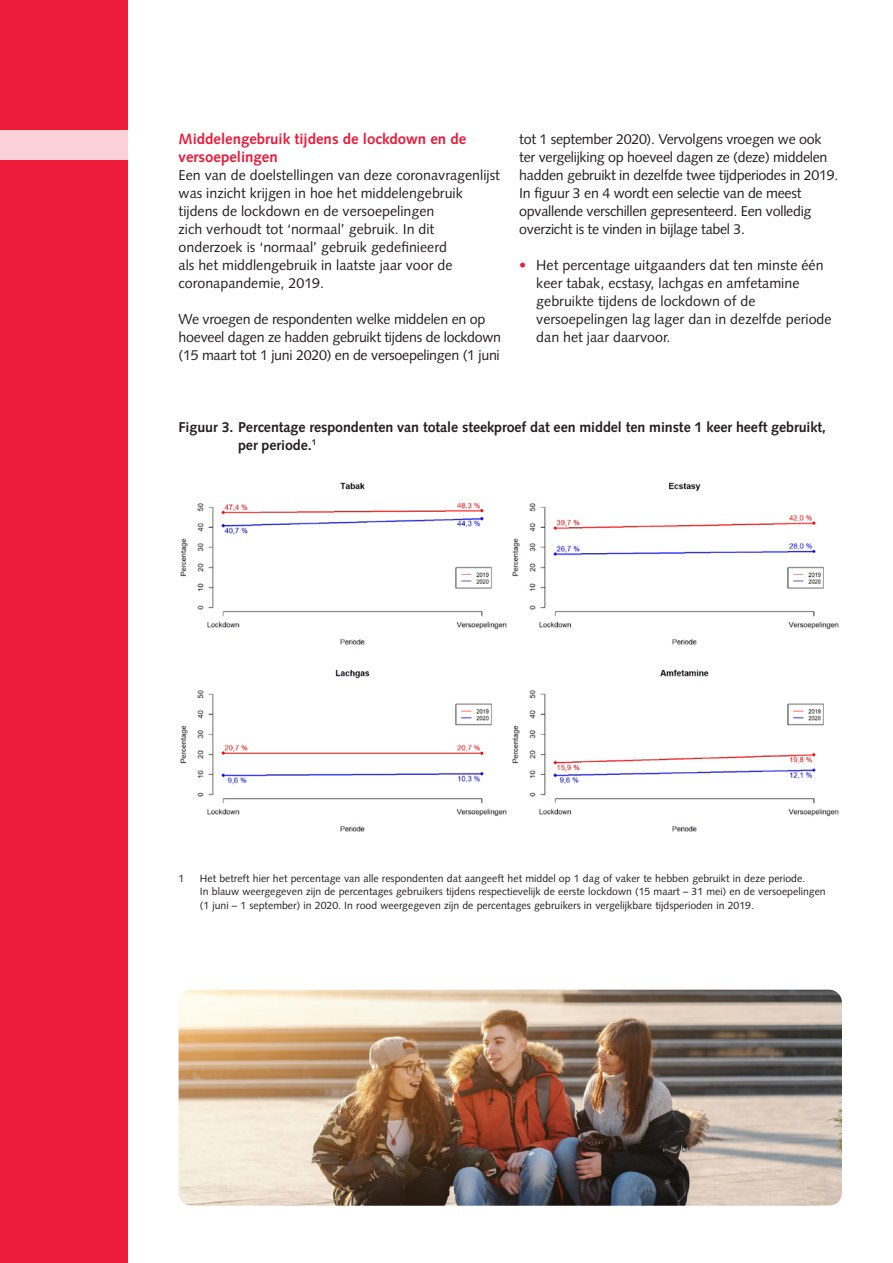
<style>
.page{position:relative;width:893px;height:1263px;background:#fff}
.page>*{position:absolute;margin:0;border:0;box-sizing:border-box;transform-origin:0 0}
._02-Sub_subkop_rood{font:700 15px/18px "Syntax LT Std";color:#ed1a3a}
._03-brood{font:14.25px/18px "Syntax LT Std";color:#231f20}
._03-brood-2{font:14.25px/18px "Syntax LT Std";letter-spacing:-.02em;color:#231f20}
._03-brood-3{font:700 14.25px/18px "Syntax LT Std";letter-spacing:-.005em;color:#231f20}
._10-VOETNOOT{font:10.5px/13.5px "Syntax LT Std";color:#231f20}
.s1{font-style:italic;color:#ed1a3a}
</style>
<div class="page">
<div style="left:0;top:0;width:128px;height:1263px;background:#ed1a3a"></div>
<div style="left:0;top:130px;width:128px;height:29px;background:#fbd1d7"></div>
<img style="left:180px;top:482px;width:659px;height:350px">
<img style="left:179px;top:990px;width:663px;height:216px">
<p class="_02-Sub_subkop_rood" style="left:179px;top:130px;width:289px">Middelengebruik tijdens de lockdown en de versoepelingen</p>
<p class="_03-brood" style="left:179px;top:166px;width:323px">Een van de doelstellingen van deze coronavragenlijst was inzicht krijgen in hoe het middelengebruik tijdens de lockdown en de versoepelingen<br>zich verhoudt tot ‘normaal’ gebruik. In dit onderzoek is ‘normaal’ gebruik gedefinieerd<br>als het middlengebruik in laatste jaar voor de coronapandemie, 2019.</p>
<p class="_03-brood-2" style="left:179px;top:310px;width:324px">We vroegen de respondenten welke middelen en op hoeveel dagen ze hadden gebruikt tijdens de lockdown (15 maart tot 1 juni 2020) en de versoepelingen (1 juni</p>
<p class="_03-brood-2" style="left:519px;top:130px;width:321px">tot 1 september 2020). Vervolgens vroegen we ook ter vergelijking op hoeveel dagen ze (deze) middelen hadden gebruikt in dezelfde twee tijdperiodes in 2019.<br>In figuur 3 en 4 wordt een selectie van de meest opvallende verschillen gepresenteerd. Een volledig overzicht is te vinden in bijlage tabel 3.</p>
<p class="_03-brood" style="left:536px;top:256px;width:297px;text-indent:-17px"><span class="s1">•</span> Het percentage uitgaanders dat ten minste één keer tabak, ecstasy, lachgas en amfetamine gebruikte tijdens de lockdown of de versoepelingen lag lager dan in dezelfde periode dan het jaar daarvoor.</p>
<p class="_03-brood-3" style="left:238px;top:418px;width:589px;text-indent:-60px">Figuur 3. Percentage respondenten van totale steekproef dat een middel ten minste 1 keer heeft gebruikt, per periode.<sup>1</sup></p>
<p class="_10-VOETNOOT" style="left:179px;top:871px;width:7px">1</p>
<p class="_10-VOETNOOT" style="left:200px;top:871px;width:627px">Het betreft hier het percentage van alle respondenten dat aangeeft het middel op 1 dag of vaker te hebben gebruikt in deze periode.<br>In blauw weergegeven zijn de percentages gebruikers tijdens respectievelijk de eerste lockdown (15 maart – 31 mei) en de versoepelingen (1 juni – 1 september) in 2020. In rood weergegeven zijn de percentages gebruikers in vergelijkbare tijdsperioden in 2019.</p>
</div>
